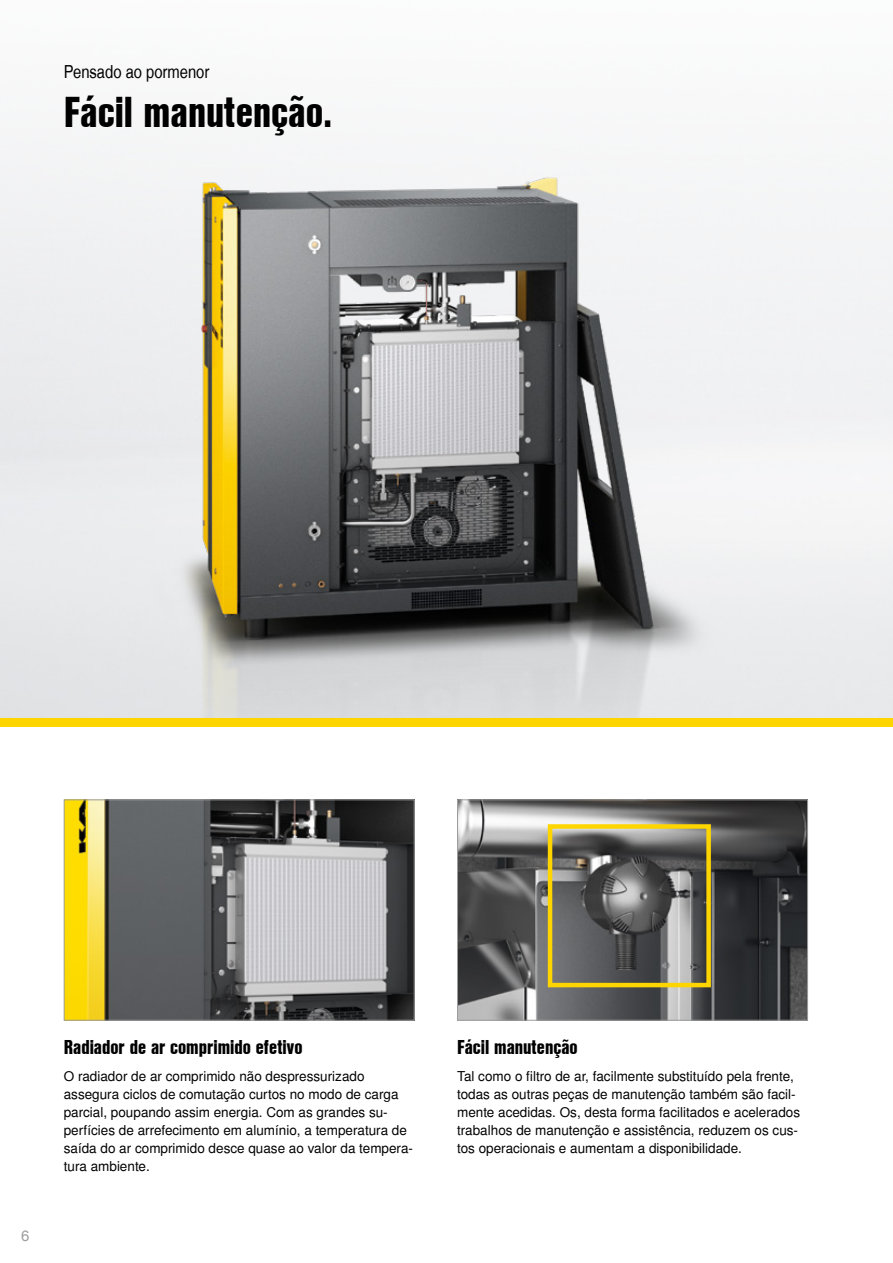
<style>
.page{position:relative;width:893px;height:1263px;background:#fff}
.page>*{position:absolute;margin:0;border:0;box-sizing:border-box;transform-origin:0 0}
.t1{font:42px "Nimbus San L Bla Con";color:#000}
.t2{font:19.5px "Nimbus San L Bla Con";color:#000}
.t3{font:18px "Nimbus San L Reg Con";color:#000}
.t4{font:15px "Nimbus San L";color:#9d9d9c}
.t5{font:13.5px/18px "Nimbus San L";color:#000}
</style>
<div class="page">
<img style="left:0;top:118px;width:893px;height:601px">
<img style="left:66px;top:801px;width:347px;height:217px">
<div style="left:64px;top:799px;width:351px;height:221px;border:1px solid #9d9d9c"></div>
<img style="left:459px;top:801px;width:347px;height:217px">
<div style="left:457px;top:799px;width:351px;height:221px;border:1px solid #9d9d9c"></div>
<div style="left:548px;top:824px;width:163px;height:163px;border:4px solid #ffd500"></div>
<div style="left:0;top:719px;width:893px;height:8px;background:#ffd500"></div>
<h3 class="t3" style="left:64px;top:61px;width:147px">Pensado ao pormenor</h3>
<h1 class="t1" style="left:64px;top:81px;width:270px">Fácil manutenção.</h1>
<p class="t4" style="left:21px;top:1226px;width:10px">6</p>
<h2 class="t2" style="left:64px;top:1033px;width:240px">Radiador de ar comprimido efetivo</h2>
<p class="t5" style="left:64px;top:1068px;width:351px">O radiador de ar comprimido não despressurizado assegura ciclos de comutação curtos no modo de carga parcial, poupando assim energia. Com as grandes su&shy;perfícies de arrefecimento em alumínio, a temperatura de saída do ar comprimido desce quase ao valor da tempera&shy;tura ambiente.</p>
<h2 class="t2" style="left:457px;top:1033px;width:122px">Fácil manutenção</h2>
<p class="t5" style="left:457px;top:1068px;width:344px">Tal como o filtro de ar, facilmente substituído pela frente, todas as outras peças de manutenção também são facil&shy;mente acedidas. Os, desta forma facilitados e acelerados trabalhos de manutenção e assistência, reduzem os cus&shy;tos operacionais e aumentam a disponibilidade.</p>
</div>
